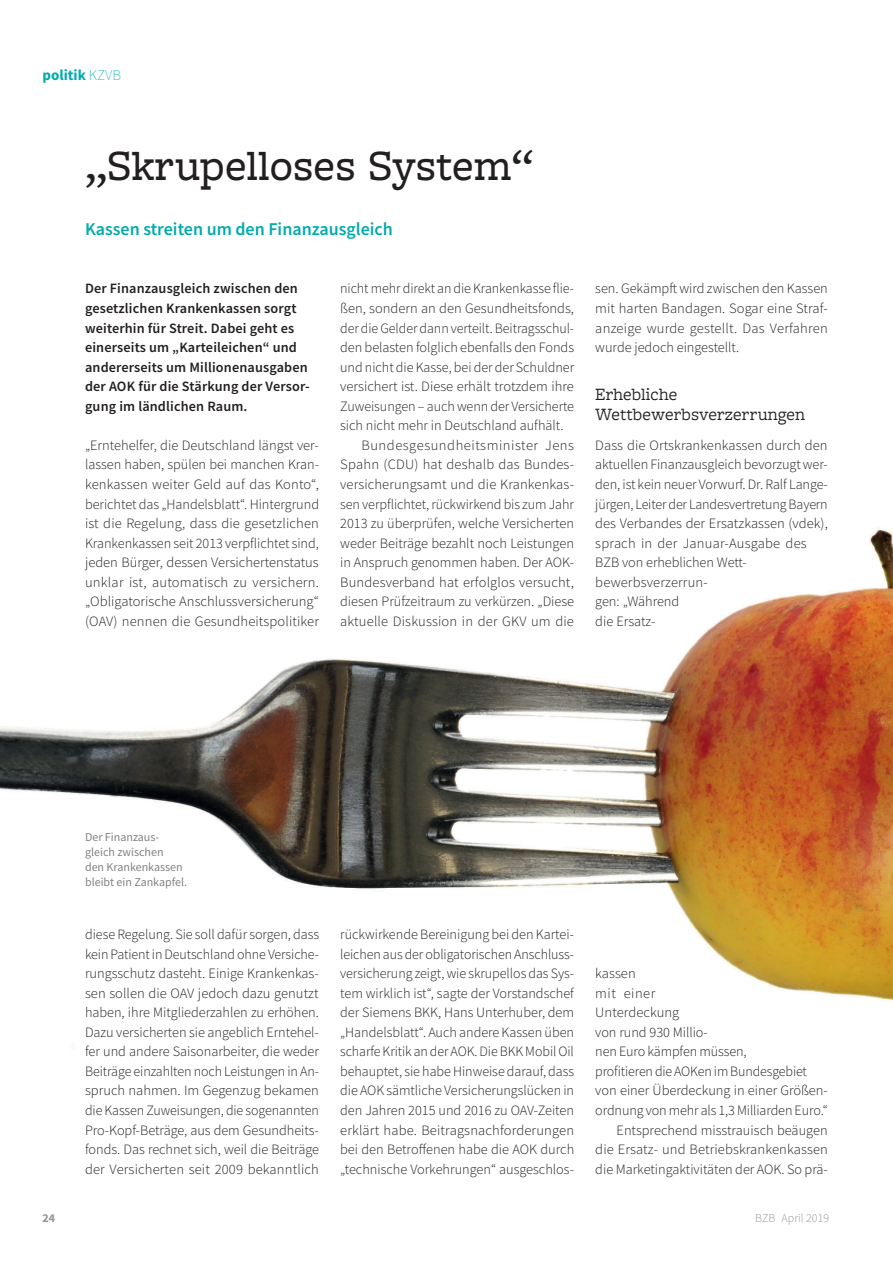
<style>
.page{position:relative;width:893px;height:1263px;background:#fff}
.page>*{position:absolute;margin:0;border:0;box-sizing:border-box;transform-origin:0 0}
.t1{font:500 45px "Freight Macro Pro";color:#231f20}
.t2{font:600 18px "Source Sans Pro";color:#00abac}
.t3{font:18px/19.5px "Freight Macro Pro";color:#231f20}
.t4{font:700 15px "Source Sans Pro";color:#00abac}
.t5{font:300 14.25px/19.5px "Source Sans Pro";color:#231f20;text-align:justify}
.t6{font:600 14.25px/19.5px "Source Sans Pro";letter-spacing:.01em;color:#231f20}
.t7{font:300 14.25px "Source Sans Pro";letter-spacing:.035em;color:#231f20}
.t8{font:300 14.25px "Source Sans Pro";letter-spacing:.03em;color:#231f20}
.t9{font:12px/15px "Source Sans Pro";color:#808285}
.t10{font:300 12px "Source Sans Pro";color:#939598}
.t11{font:700 12px "Source Sans Pro";color:#939598}
.s1{font-weight:200}
</style>
<div class="page">
<img style="left:0;top:367px;width:893px;height:679px">
<p class="t4" style="left:43px;top:69px;width:80px">politik <span class="s1">KZVB</span></p>
<h1 class="t1" style="left:85px;top:151px;width:450px">„Skrupelloses System“</h1>
<p class="t2" style="left:85px;top:222px;width:309px">Kassen streiten um den Finanzausgleich</p>
<p class="t6" style="left:85px;top:280px;width:226px">Der Finanzausgleich zwischen den gesetzlichen Krankenkassen sorgt weiterhin für Streit. Dabei geht es einerseits um „Karteileichen“ und andererseits um Millionenausgaben der AOK für die Stärkung der Versor&shy;gung im ländlichen Raum.</p>
<p class="t5" style="left:85px;top:437px;width:236px">„Erntehelfer, die Deutschland längst ver&shy;lassen haben, spülen bei manchen Kran&shy;kenkassen weiter Geld auf das Konto“, berichtet das „Handelsblatt“. Hintergrund ist die Regelung, dass die gesetzlichen Krankenkassen seit 2013 verpflichtet sind, jeden Bürger, dessen Versichertenstatus unklar ist, automatisch zu versichern. „Obligatorische Anschlussversicherung“ (OAV) nennen die Gesundheitspolitiker</p>
<p class="t5" style="left:340px;top:280px;width:235px">nicht mehr direkt an die Krankenkasse flie-</p>
<p class="t5" style="left:340px;top:300px;width:235px">ßen, sondern an den Gesundheitsfonds,</p>
<p class="t5" style="left:340px;top:319px;width:235px">der die Gelder dann verteilt. Beitragsschul-</p>
<p class="t5" style="left:340px;top:339px;width:235px">den belasten folglich ebenfalls den Fonds</p>
<p class="t5" style="left:340px;top:358px;width:236px">und nicht die Kasse, bei der der Schuldner</p>
<p class="t5" style="left:340px;top:378px;width:235px">versichert ist. Diese erhält trotzdem ihre</p>
<p class="t5" style="left:340px;top:398px;width:235px">Zuweisungen – auch wenn der Versicherte</p>
<p class="t5" style="left:340px;top:417px;width:225px">sich nicht mehr in Deutschland aufhält.</p>
<p class="t7" style="left:361px;top:440px;width:214px">Bundesgesundheitsminister Jens</p>
<p class="t5" style="left:340px;top:456px;width:235px">Spahn (CDU) hat deshalb das Bundes-</p>
<p class="t5" style="left:340px;top:476px;width:235px">versicherungsamt und die Krankenkas-</p>
<p class="t5" style="left:340px;top:495px;width:235px">sen verpflichtet, rückwirkend bis zum Jahr</p>
<p class="t5" style="left:340px;top:515px;width:235px">2013 zu überprüfen, welche Versicherten</p>
<p class="t5" style="left:340px;top:534px;width:235px">weder Beiträge bezahlt noch Leistungen</p>
<p class="t5" style="left:340px;top:554px;width:235px">in Anspruch genommen haben. Der AOK-</p>
<p class="t5" style="left:340px;top:574px;width:235px">Bundesverband hat erfolglos versucht,</p>
<p class="t5" style="left:340px;top:593px;width:235px">diesen Prüfzeitraum zu verkürzen. „Diese</p>
<p class="t5" style="left:340px;top:613px;width:235px">aktuelle Diskussion in der GKV um die</p>
<p class="t5" style="left:595px;top:280px;width:234px">sen. Gekämpft wird zwischen den Kassen mit harten Bandagen. Sogar eine Straf&shy;anzeige wurde gestellt. Das Verfahren wurde jedoch eingestellt.</p>
<p class="t3" style="left:595px;top:387px;width:212px">Erhebliche<br>Wettbewerbsverzerrungen</p>
<p class="t5" style="left:595px;top:437px;width:234px;text-align:left">Dass die Ortskrankenkassen durch den aktuellen Finanzausgleich bevorzugt wer&shy;den, ist kein neuer Vorwurf. Dr. Ralf Lange&shy;jürgen, Leiter der Landesvertretung Bayern des Verbandes der Ersatzkassen (vdek), sprach in der Januar-Ausgabe des<br>BZB von erheblichen Wett&shy;bewerbsverzerrun-<br>gen: „Während<br>die Ersatz-</p>
<p class="t9" style="left:85px;top:830px;width:104px">Der Finanzaus&shy;gleich zwischen<br>den Krankenkassen bleibt ein Zankapfel.</p>
<p class="t5" style="left:85px;top:926px;width:236px">diese Regelung. Sie soll dafür sorgen, dass kein Patient in Deutschland ohne Versiche&shy;rungsschutz dasteht. Einige Krankenkas&shy;sen sollen die OAV jedoch dazu genutzt haben, ihre Mitgliederzahlen zu erhöhen.<br>Dazu versicherten sie angeblich Erntehel&shy;fer und andere Saisonarbeiter, die weder Beiträge einzahlten noch Leistungen in An&shy;spruch nahmen. Im Gegenzug bekamen die Kassen Zuweisungen, die sogenannten Pro-Kopf-Beträge, aus dem Gesundheits&shy;fonds. Das rechnet sich, weil die Beiträge der Versicherten seit 2009 bekanntlich</p>
<p class="t5" style="left:340px;top:926px;width:236px">rückwirkende Bereinigung bei den Kartei&shy;leichen aus der obligatorischen Anschluss&shy;versicherung zeigt, wie skrupellos das Sys&shy;tem wirklich ist“, sagte der Vorstandschef der Siemens BKK, Hans Unterhuber, dem „Handelsblatt“. Auch andere Kassen üben scharfe Kritik an der AOK. Die BKK Mobil Oil behauptet, sie habe Hinweise darauf, dass die AOK sämtliche Versicherungslücken in den Jahren 2015 und 2016 zu OAV-Zeiten erklärt habe. Beitragsnachforderungen bei den Betroffenen habe die AOK durch „technische Vorkehrungen“ ausgeschlos-</p>
<p class="t5" style="left:595px;top:965px;width:42px">kassen</p>
<p class="t8" style="left:595px;top:987px;width:62px">mit einer</p>
<p class="t5" style="left:595px;top:1004px;width:85px">Unterdeckung</p>
<p class="t5" style="left:595px;top:1023px;width:114px">von rund 930 Millio-</p>
<p class="t5" style="left:595px;top:1043px;width:153px">nen Euro kämpfen müssen,</p>
<p class="t5" style="left:595px;top:1063px;width:213px">profitieren die AOKen im Bundesgebiet</p>
<p class="t5" style="left:595px;top:1082px;width:234px">von einer Überdeckung in einer Größen-</p>
<p class="t5" style="left:595px;top:1102px;width:234px">ordnung von mehr als 1,3 Milliarden Euro.“</p>
<p class="t5" style="left:617px;top:1121px;width:213px">Entsprechend misstrauisch beäugen</p>
<p class="t5" style="left:595px;top:1141px;width:234px">die Ersatz- und Betriebskrankenkassen</p>
<p class="t5" style="left:595px;top:1160px;width:234px">die Marketingaktivitäten der AOK. So prä-</p>
<p class="t11" style="left:43px;top:1213px;width:14px">24</p>
<p class="t10" style="left:755px;top:1213px;width:75px">BZB April 2019</p>
</div>
